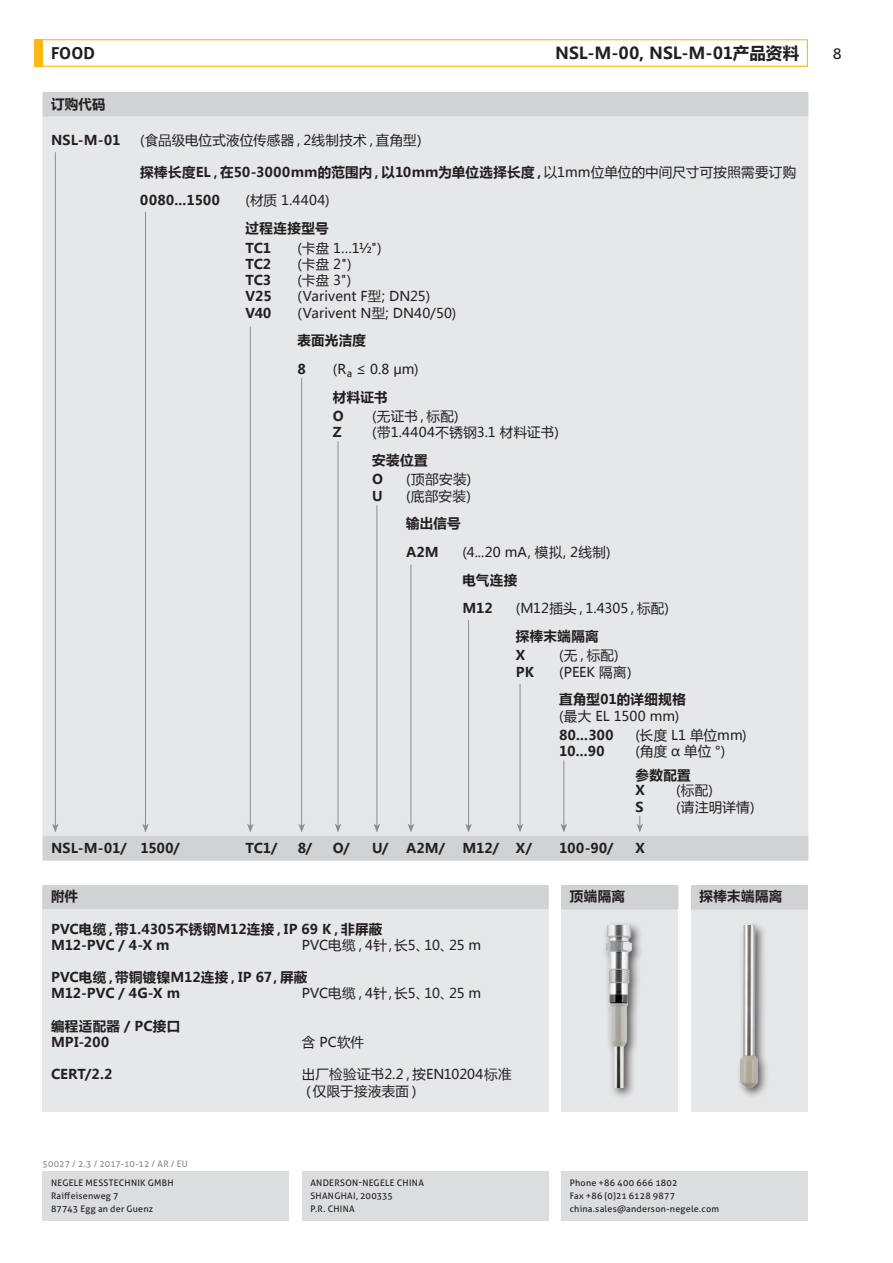
<style>
.page{position:relative;width:893px;height:1263px;background:#fff}
.page>*{position:absolute;margin:0;border:0;box-sizing:border-box;transform-origin:0 0}
.t1{font:700 16.5px "Microsoft Ya Hei";color:#231f20}
.t2{font:700 16.5px "Aller";color:#231f20}
.t3{font:15px "Aller";color:#231f20}
.t4{font:700 13.5px/16.2px "Microsoft Ya Hei";letter-spacing:.015em;color:#231f20}
.t5{font:13.5px/16.2px "Microsoft Ya Hei";letter-spacing:.015em;color:#231f20}
.t6{font:9px/12.6px "Aller";letter-spacing:.03em;color:#231f20}
.t7{font:9px "Aller";letter-spacing:.005em;color:#8a8c8f}
.s1{font-weight:400}
.s2{font-weight:700}
</style>
<div class="page">
<div style="left:34px;top:39px;width:9px;height:28px;background:#fcb814"></div>
<div style="left:34px;top:39px;width:774px;height:28px;border:1px solid #fcb814"></div>
<div style="left:302px;top:1171px;width:247px;height:49px;background:#dcdddf"></div>
<div style="left:561px;top:1171px;width:247px;height:49px;background:#dcdddf"></div>
<div style="left:43px;top:1171px;width:246px;height:49px;background:#dcdddf"></div>
<div style="left:43px;top:885px;width:506px;height:227px;background:#e6e7e9"></div>
<div style="left:43px;top:885px;width:506px;height:24px;background:#d1d2d4"></div>
<div style="left:43px;top:92px;width:765px;height:769px;background:#d1d2d4"></div>
<div style="left:43px;top:117px;width:765px;height:719px;background:#e6e7e9"></div>
<hr style="left:468px;top:620px;width:1px;height:206px;background:#8a8c8f">
<svg style="left:465px;top:823px;width:7px;height:10px"></svg>
<hr style="left:411px;top:565px;width:1px;height:261px;background:#8a8c8f">
<svg style="left:408px;top:823px;width:6px;height:10px"></svg>
<hr style="left:338px;top:441px;width:1px;height:385px;background:#8a8c8f">
<svg style="left:335px;top:823px;width:6px;height:10px"></svg>
<hr style="left:301px;top:378px;width:1px;height:448px;background:#8a8c8f">
<svg style="left:298px;top:823px;width:7px;height:10px"></svg>
<hr style="left:520px;top:684px;width:1px;height:142px;background:#8a8c8f">
<svg style="left:517px;top:823px;width:6px;height:10px"></svg>
<hr style="left:564px;top:760px;width:1px;height:66px;background:#8a8c8f">
<svg style="left:561px;top:823px;width:6px;height:10px"></svg>
<svg style="left:636px;top:816px;width:7px;height:17px"></svg>
<hr style="left:377px;top:505px;width:1px;height:321px;background:#8a8c8f">
<svg style="left:374px;top:823px;width:6px;height:10px"></svg>
<hr style="left:145px;top:212px;width:1px;height:614px;background:#8a8c8f">
<svg style="left:142px;top:823px;width:7px;height:10px"></svg>
<hr style="left:55px;top:152px;width:1px;height:674px;background:#8a8c8f">
<svg style="left:52px;top:823px;width:7px;height:10px"></svg>
<hr style="left:250px;top:327px;width:1px;height:499px;background:#8a8c8f">
<svg style="left:247px;top:823px;width:7px;height:10px"></svg>
<div style="left:691px;top:885px;width:117px;height:227px;background:#e6e7e9"></div>
<div style="left:691px;top:885px;width:117px;height:24px;background:#d1d2d4"></div>
<div style="left:737px;top:921px;width:33px;height:179px;background:#231f20;opacity:.75"></div>
<img style="left:741px;top:925px;width:16px;height:162px">
<div style="left:561px;top:885px;width:117px;height:227px;background:#e6e7e9"></div>
<div style="left:561px;top:885px;width:117px;height:24px;background:#d1d2d4"></div>
<div style="left:602px;top:921px;width:42px;height:179px;background:#231f20;opacity:.75"></div>
<img style="left:606px;top:925px;width:25px;height:162px">
<p class="t1" style="left:555px;top:41px;width:246px">NSL-M-00, NSL-M-01产品资料</p>
<p class="t2" style="left:51px;top:43px;width:45px">FOOD</p>
<p class="t3" style="left:833px;top:44px;width:10px">8</p>
<p class="t4" style="left:51px;top:95px;width:56px">订购代码</p>
<p class="t4" style="left:51px;top:131px;width:71px">NSL-M-01</p>
<p class="t5" style="left:140px;top:131px;width:283px">(食品级电位式液位传感器，2线制技术，直角型)</p>
<p class="t4" style="left:140px;top:157px;width:657px;line-height:28.5px">探棒长度EL，在50-3000mm的范围内，以10mm为单位选择长度，<span class="s1">以1mm位单位的中间尺寸可按照需要订购<br></span>0080...1500</p>
<p class="t5" style="left:246px;top:192px;width:86px">(材质 1.4404)</p>
<p class="t4" style="left:246px;top:218px;width:84px;line-height:19.4px">过程连接型号<br>TC1</p>
<p class="t4" style="left:246px;top:255px;width:28px;text-align:justify">TC2<br>TC3<br>V25<br>V40</p>
<p class="t5" style="left:298px;top:239px;width:160px">(卡盘 1…1½")<br>(卡盘 2")<br>(卡盘 3")<br>(Varivent F型; DN25) (Varivent N型; DN40/50)</p>
<p class="t4" style="left:298px;top:326px;width:70px;line-height:28.5px">表面光洁度<br>8</p>
<p class="t5" style="left:333px;top:355px;width:87px;line-height:27.8px">(R<sub>a</sub> ≤ 0.8 μm)<span class="s2">材料证书</span></p>
<p class="t4" style="left:333px;top:408px;width:13px">O<br>Z</p>
<p class="t5" style="left:372px;top:408px;width:188px">(无证书，标配)<br>(带1.4404不锈钢3.1 材料证书)</p>
<p class="t4" style="left:372px;top:450px;width:57px;line-height:19.4px">安装位置<br>O</p>
<p class="t4" style="left:372px;top:487px;width:12px">U</p>
<p class="t5" style="left:406px;top:471px;width:67px">(顶部安装) (底部安装)</p>
<p class="t4" style="left:406px;top:509px;width:56px;line-height:28.5px">输出信号<br>A2M</p>
<p class="t5" style="left:463px;top:543px;width:150px">(4...20 mA, 模拟, 2线制)</p>
<p class="t4" style="left:463px;top:565px;width:56px;line-height:28.5px">电气连接<br>M12</p>
<p class="t5" style="left:516px;top:600px;width:155px">(M12插头，1.4305，标配)</p>
<p class="t4" style="left:516px;top:626px;width:84px;line-height:19.4px">探棒末端隔离<br>X</p>
<p class="t4" style="left:516px;top:663px;width:20px">PK</p>
<p class="t5" style="left:559px;top:647px;width:74px">(无，标配) (PEEK 隔离)</p>
<p class="t4" style="left:559px;top:691px;width:128px">直角型01的详细规格</p>
<p class="t5" style="left:559px;top:707px;width:121px">(最大 EL 1500 mm)</p>
<p class="t4" style="left:559px;top:726px;width:56px">80...300<br>10...90</p>
<p class="t5" style="left:635px;top:726px;width:113px">(长度 L1 单位mm) (角度 α 单位 °)</p>
<p class="t4" style="left:635px;top:767px;width:57px;line-height:15.6px">参数配置<br>X<br>S</p>
<p class="t5" style="left:676px;top:782px;width:80px">(标配)<br>(请注明详情)</p>
<p class="t4" style="left:51px;top:839px;width:130px">NSL-M-01/ 1500/</p>
<p class="t4" style="left:246px;top:839px;width:34px">TC1/</p>
<p class="t4" style="left:298px;top:839px;width:16px">8/</p>
<p class="t4" style="left:333px;top:839px;width:18px">O/</p>
<p class="t4" style="left:372px;top:839px;width:18px">U/</p>
<p class="t4" style="left:406px;top:839px;width:40px">A2M/</p>
<p class="t4" style="left:463px;top:839px;width:71px">M12/ X/</p>
<p class="t4" style="left:559px;top:839px;width:56px">100-90/</p>
<p class="t4" style="left:635px;top:839px;width:11px">X</p>
<p class="t4" style="left:570px;top:888px;width:57px">顶端隔离</p>
<p class="t4" style="left:699px;top:888px;width:84px">探棒末端隔离</p>
<p class="t4" style="left:51px;top:888px;width:29px">附件</p>
<p class="t4" style="left:51px;top:920px;width:333px">PVC电缆，带1.4305不锈钢M12连接，IP 69 K，非屏蔽<br>M12-PVC / 4-X m</p>
<p class="t5" style="left:302px;top:936px;width:181px">PVC电缆，4针，长5、10、25 m</p>
<p class="t4" style="left:51px;top:969px;width:258px">PVC电缆，带铜镀镍M12连接，IP 67，屏蔽<br>M12-PVC / 4G-X m</p>
<p class="t5" style="left:302px;top:985px;width:181px">PVC电缆，4针，长5、10、25 m</p>
<p class="t4" style="left:51px;top:1017px;width:131px">编程适配器 / PC接口<br>MPI-200</p>
<p class="t5" style="left:302px;top:1034px;width:64px">含 PC软件</p>
<p class="t4" style="left:51px;top:1066px;width:63px">CERT/2.2</p>
<p class="t5" style="left:302px;top:1066px;width:211px">出厂检验证书2.2，按EN10204标准（仅限于接液表面）</p>
<p class="t7" style="left:43px;top:1158px;width:147px">50027 / 2.3 / 2017-10-12 / AR / EU</p>
<p class="t6" style="left:51px;top:1177px;width:124px">NEGELE MESSTECHNIK GMBH<br>Raiffeisenweg 7<br>87743 Egg an der Guenz</p>
<p class="t6" style="left:310px;top:1177px;width:115px">ANDERSON-NEGELE CHINA<br>SHANGHAI, 200335<br>P.R. CHINA</p>
<p class="t6" style="left:570px;top:1177px;width:151px">Phone +86 400 666 1802<br>Fax +86 (0)21 6128 9877 china.sales@anderson-negele.com</p>
</div>
